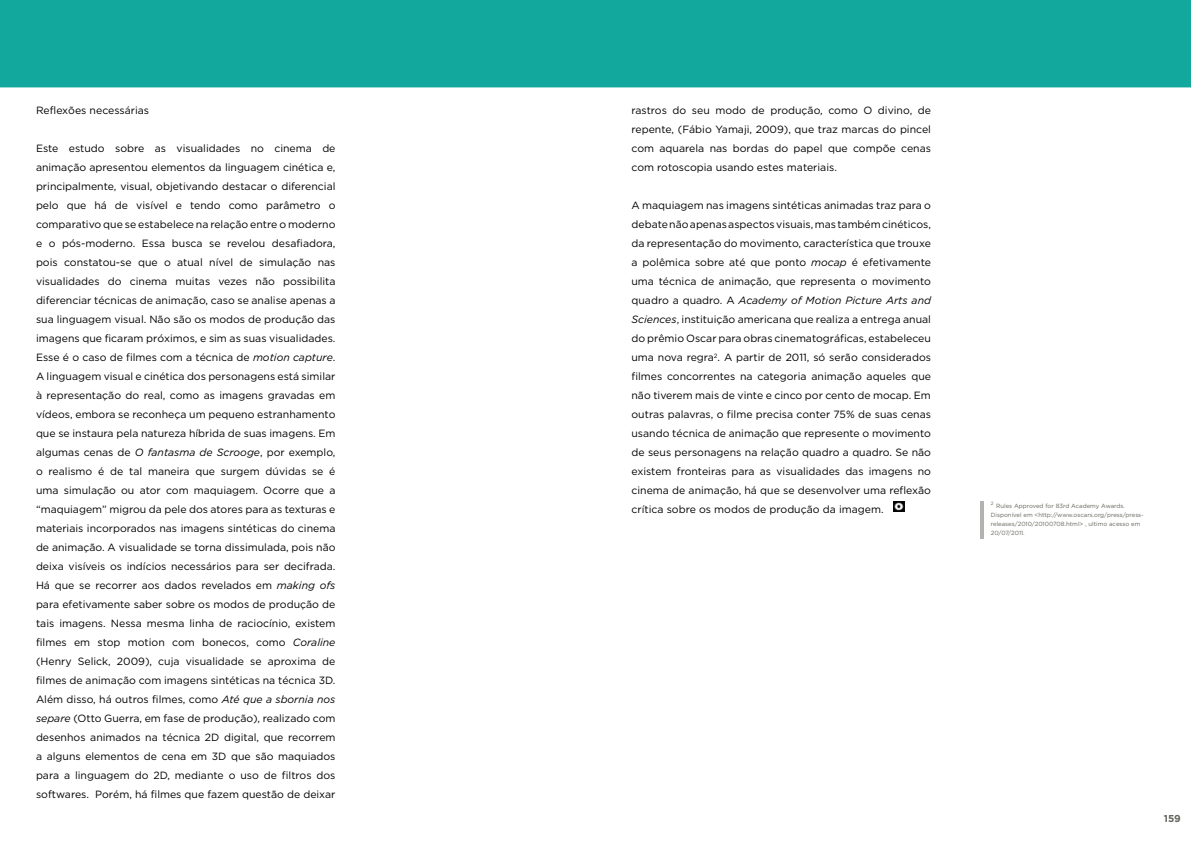
<style>
.page{position:relative;width:1191px;height:842px;background:#fff}
.page>*{position:absolute;margin:0;border:0;box-sizing:border-box;transform-origin:0 0}
.t1{font:10.5px/19px "Gotham HTF";color:#000;text-align:justify}
.t2{font:700 10px "Gotham HTF";color:#65655e}
.t3{font:6px/9px "Gotham HTF";color:#65655e}
.s1{font-style:italic}
</style>
<div class="page">
<img style="left:0;top:0;width:1191px;height:512px">
<hr style="left:980px;top:501px;width:4px;height:38px;background:#b2b2ae">
<svg style="left:893px;top:501px;width:11px;height:11px"></svg>
<p class="t1" style="left:36px;top:101px;width:115px">Reflexões necessárias</p>
<p class="t1" style="left:36px;top:139px;width:301px">Este estudo sobre as visualidades no cinema de animação apresentou elementos da linguagem cinética e, principalmente, visual, objetivando destacar o diferencial pelo que há de visível e tendo como parâmetro o comparativo que se estabelece na relação entre o moderno e o pós-moderno. Essa busca se revelou desafiadora, pois constatou-se que o atual nível de simulação nas visualidades do cinema muitas vezes não possibilita diferenciar técnicas de animação, caso se analise apenas a sua linguagem visual. Não são os modos de produção das imagens que ficaram próximos, e sim as suas visualidades.<br>Esse é o caso de filmes com a técnica de <span class="s1">motion capture</span>.<br>A linguagem visual e cinética dos personagens está similar à representação do real, como as imagens gravadas em vídeos, embora se reconheça um pequeno estranhamento que se instaura pela natureza híbrida de suas imagens. Em algumas cenas de <span class="s1">O fantasma de Scrooge</span>, por exemplo, o realismo é de tal maneira que surgem dúvidas se é uma simulação ou ator com maquiagem. Ocorre que a “maquiagem” migrou da pele dos atores para as texturas e materiais incorporados nas imagens sintéticas do cinema de animação. A visualidade se torna dissimulada, pois não deixa visíveis os indícios necessários para ser decifrada.<br>Há que se recorrer aos dados revelados em <span class="s1">making ofs </span>para efetivamente saber sobre os modos de produção de tais imagens. Nessa mesma linha de raciocínio, existem filmes em stop motion com bonecos, como <span class="s1">Coraline </span>(Henry Selick, 2009), cuja visualidade se aproxima de filmes de animação com imagens sintéticas na técnica 3D.<br>Além disso, há outros filmes, como <span class="s1">Até que a sbornia nos separe</span> (Otto Guerra, em fase de produção), realizado com desenhos animados na técnica 2D digital, que recorrem a alguns elementos de cena em 3D que são maquiados para a linguagem do 2D, mediante o uso de filtros dos softwares. Porém, há filmes que fazem questão de deixar</p>
<p class="t1" style="left:631px;top:101px;width:301px">rastros do seu modo de produção, como O divino, de repente, (Fábio Yamaji, 2009), que traz marcas do pincel com aquarela nas bordas do papel que compõe cenas com rotoscopia usando estes materiais.</p>
<p class="t1" style="left:631px;top:196px;width:301px">A maquiagem nas imagens sintéticas animadas traz para o debate não apenas aspectos visuais, mas também cinéticos, da representação do movimento, característica que trouxe a polêmica sobre até que ponto <span class="s1">mocap</span> é efetivamente uma técnica de animação, que representa o movimento quadro a quadro. A <span class="s1">Academy of Motion Picture Arts and Sciences</span>, instituição americana que realiza a entrega anual do prêmio Oscar para obras cinematográficas, estabeleceu uma nova regra<sup>2</sup>. A partir de 2011, só serão considerados filmes concorrentes na categoria animação aqueles que não tiverem mais de vinte e cinco por cento de mocap. Em outras palavras, o filme precisa conter 75% de suas cenas usando técnica de animação que represente o movimento de seus personagens na relação quadro a quadro. Se não existem fronteiras para as visualidades das imagens no cinema de animação, há que se desenvolver uma reflexão crítica sobre os modos de produção da imagem.</p>
<p class="t3" style="left:990px;top:501px;width:154px"><sup>2</sup> Rules Approved for 83rd Academy Awards.<br>Disponível em &lt;http://www.oscars.org/press/press&shy;releases/2010/20100708.html&gt; , ultimo acesso em 20/07/2011.</p>
<p class="t2" style="left:1163px;top:813px;width:19px">159</p>
</div>
